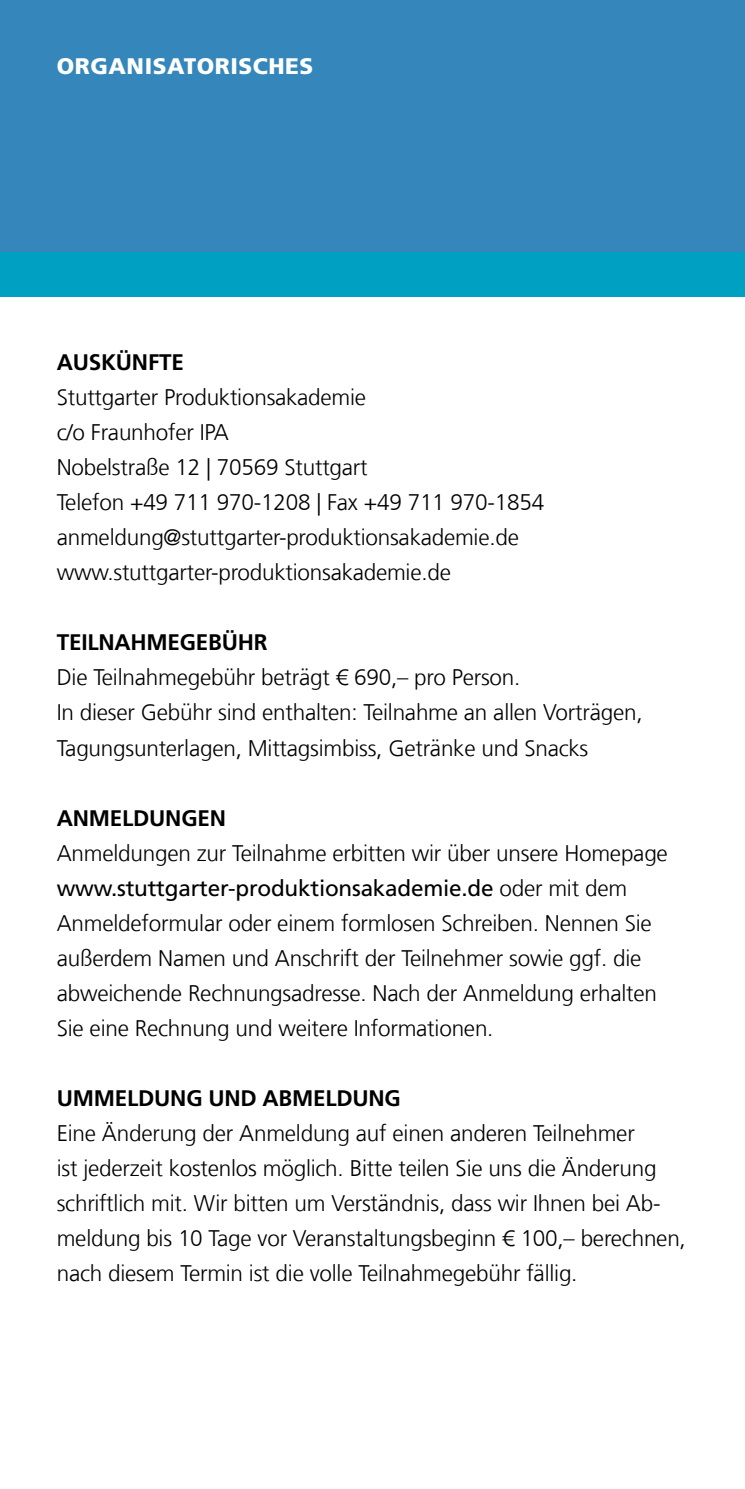
<style>
.page{position:relative;width:745px;height:1489px;background:#fff}
.page>*{position:absolute;margin:0;border:0;box-sizing:border-box;transform-origin:0 0}
.t1{font:300 22.5px/35px "Frutiger LT Com";letter-spacing:-.01em;color:#000}
.t2{font:700 22.5px "Frutiger LT Com";letter-spacing:-.01em;color:#000}
.t3{font:900 22.5px "Frutiger LT Com";letter-spacing:.025em;color:#fff}
.s1{font-weight:400}
</style>
<div class="page">
<div style="left:0;top:0;width:744px;height:296px;background:#3587bb"></div>
<div style="left:0;top:252px;width:744px;height:44px;background:#00a0c2"></div>
<p class="t3" style="left:57px;top:52px;width:258px">ORGANISATORISCHES</p>
<p class="t2" style="left:57px;top:349px;width:128px">AUSKÜNFTE</p>
<p class="t1" style="left:57px;top:380px;width:488px">Stuttgarter Produktionsakademie<br>c/o Fraunhofer IPA<br>Nobelstraße 12 | 70569 Stuttgart<br>Telefon +49 711 970-1208 | Fax +49 711 970-1854 anmeldung@stuttgarter-produktionsakademie.de www.stuttgarter-produktionsakademie.de</p>
<p class="t2" style="left:57px;top:629px;width:212px">TEILNAHMEGEBÜHR</p>
<p class="t1" style="left:57px;top:660px;width:587px">Die Teilnahmegebühr beträgt € 690,– pro Person.<br>In dieser Gebühr sind enthalten: Teilnahme an allen Vorträgen,<br>Tagungsunterlagen, Mittagsimbiss, Getränke und Snacks</p>
<p class="t2" style="left:57px;top:804px;width:170px">ANMELDUNGEN</p>
<p class="t1" style="left:57px;top:835px;width:612px">Anmeldungen zur Teilnahme erbitten wir über unsere Homepage <span class="s1">www.stuttgarter-produktionsakademie.de</span> oder mit dem Anmeldeformular oder einem formlosen Schreiben. Nennen Sie außerdem Namen und Anschrift der Teilnehmer sowie ggf. die abweichende Rechnungsadresse. Nach der Anmeldung erhalten Sie eine Rechnung und weitere Informationen.</p>
<p class="t2" style="left:57px;top:1084px;width:345px">UMMELDUNG UND ABMELDUNG</p>
<p class="t1" style="left:57px;top:1115px;width:630px">Eine Änderung der Anmeldung auf einen anderen Teilnehmer<br>ist jederzeit kostenlos möglich. Bitte teilen Sie uns die Änderung schriftlich mit. Wir bitten um Verständnis, dass wir Ihnen bei Ab&shy;meldung bis 10 Tage vor Veranstaltungsbeginn € 100,– berechnen, nach diesem Termin ist die volle Teilnahmegebühr fällig.</p>
</div>
